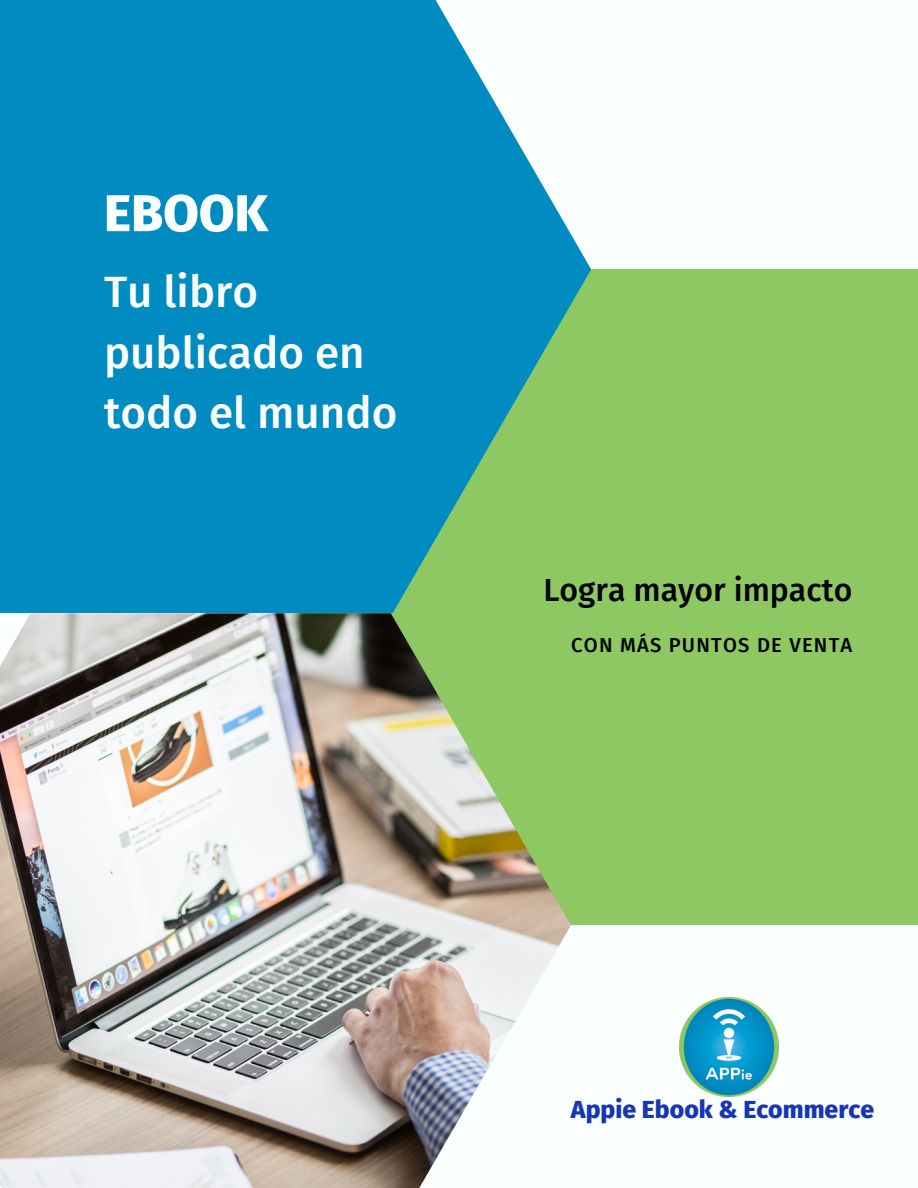
<style>
.page{position:relative;width:918px;height:1188px;background:#fafeff}
.page>*{position:absolute;margin:0;border:0;box-sizing:border-box;transform-origin:0 0}
.t1{font:800 51.75px "Fira Sans";color:#fafeff}
.t2{font:500 43.95px/60.6px "Fira Sans";color:#fafeff}
.t3{font:500 31.95px "Fira Sans";color:#000}
.t4{font:800 24.9px "Fira Sans";color:#1836b2}
.t5{font:500 20.25px "Fira Sans";letter-spacing:.06em;color:#000}
</style>
<div class="page">
<div style="left:277px;top:269px;width:641px;height:656px;background:#8dc863"></div>
<svg style="left:0;top:0;width:591px;height:613px;background:#1b97bb"></svg>
<img style="left:0;top:613px;width:571px;height:575px">
<img style="left:680px;top:997px;width:99px;height:99px">
<p class="t1" style="left:104px;top:183px;width:165px">EBOOK</p>
<p class="t2" style="left:104px;top:262px;width:295px">Tu libro publicado en todo el mundo</p>
<p class="t3" style="left:543px;top:571px;width:310px">Logra mayor impacto</p>
<p class="t5" style="left:571px;top:633px;width:283px">CON MÁS PUNTOS DE VENTA</p>
<p class="t4" style="left:571px;top:1095px;width:305px">Appie Ebook &amp; Ecommerce</p>
</div>
